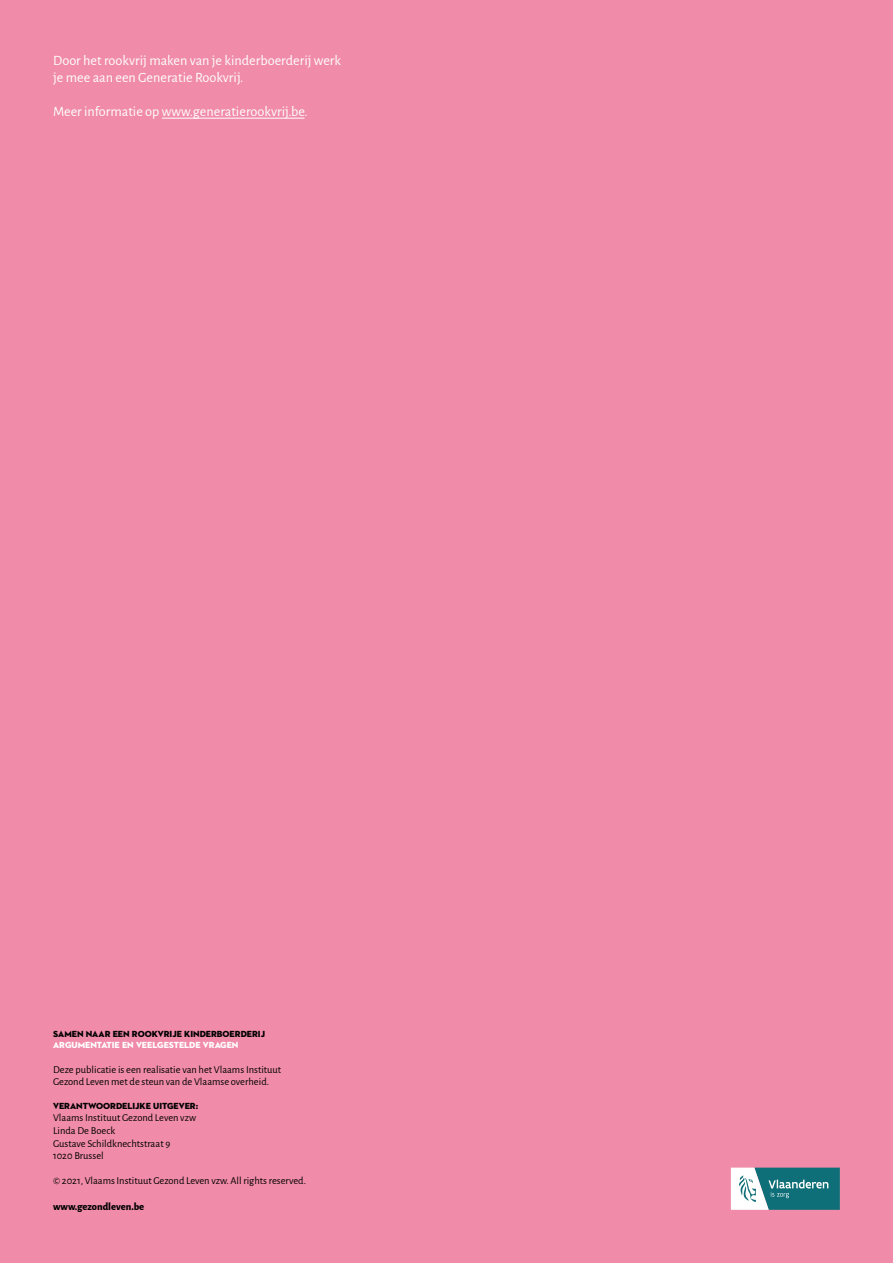
<style>
.page{position:relative;width:893px;height:1263px;background:#f08ba9}
.page>*{position:absolute;margin:0;border:0;box-sizing:border-box;transform-origin:0 0}
.t1{font:14.25px/17.1px "Alegreya Sans";color:#fff}
.t2{font:10.5px/12.6px "Alegreya Sans";color:#000}
.t3{font:800 10.5px "Alegreya Sans";color:#000}
.t4{font:9px "Neutraface 2 Display Titling";color:#000}
.t5{font:9px "Neutraface 2 Display Titling";color:#fff}
</style>
<div class="page">
<hr style="left:162px;top:118px;width:142px;height:1px;background:#fff">
<svg style="left:731px;top:1167px;width:109px;height:43px;background:#5b9aa1"></svg>
<h1 class="t1" style="left:53px;top:51px;width:289px">Door het rookvrij maken van je kinderboerderij werk je mee aan een Generatie Rookvrij.</h1>
<h1 class="t1" style="left:53px;top:102px;width:256px">Meer informatie op www.generatierookvrij.be.</h1>
<p class="t4" style="left:53px;top:1028px;width:213px">SAMEN NAAR EEN ROOKVRIJE KINDERBOERDERIJ</p>
<p class="t5" style="left:53px;top:1039px;width:187px">ARGUMENTATIE EN VEELGESTELDE VRAGEN</p>
<p class="t2" style="left:53px;top:1062px;width:230px">Deze publicatie is een realisatie van het Vlaams Instituut<br>Gezond Leven met de steun van de Vlaamse overheid.</p>
<p class="t4" style="left:53px;top:1100px;width:147px">VERANTWOORDELIJKE UITGEVER:</p>
<p class="t2" style="left:53px;top:1111px;width:145px">Vlaams Instituut Gezond Leven vzw<br>Linda De Boeck<br>Gustave Schildknechtstraat 9<br>1020 Brussel</p>
<p class="t2" style="left:53px;top:1174px;width:254px">© 2021, Vlaams Instituut Gezond Leven vzw. All rights reserved.</p>
<p class="t3" style="left:53px;top:1198px;width:93px">www.gezondleven.be</p>
</div>
